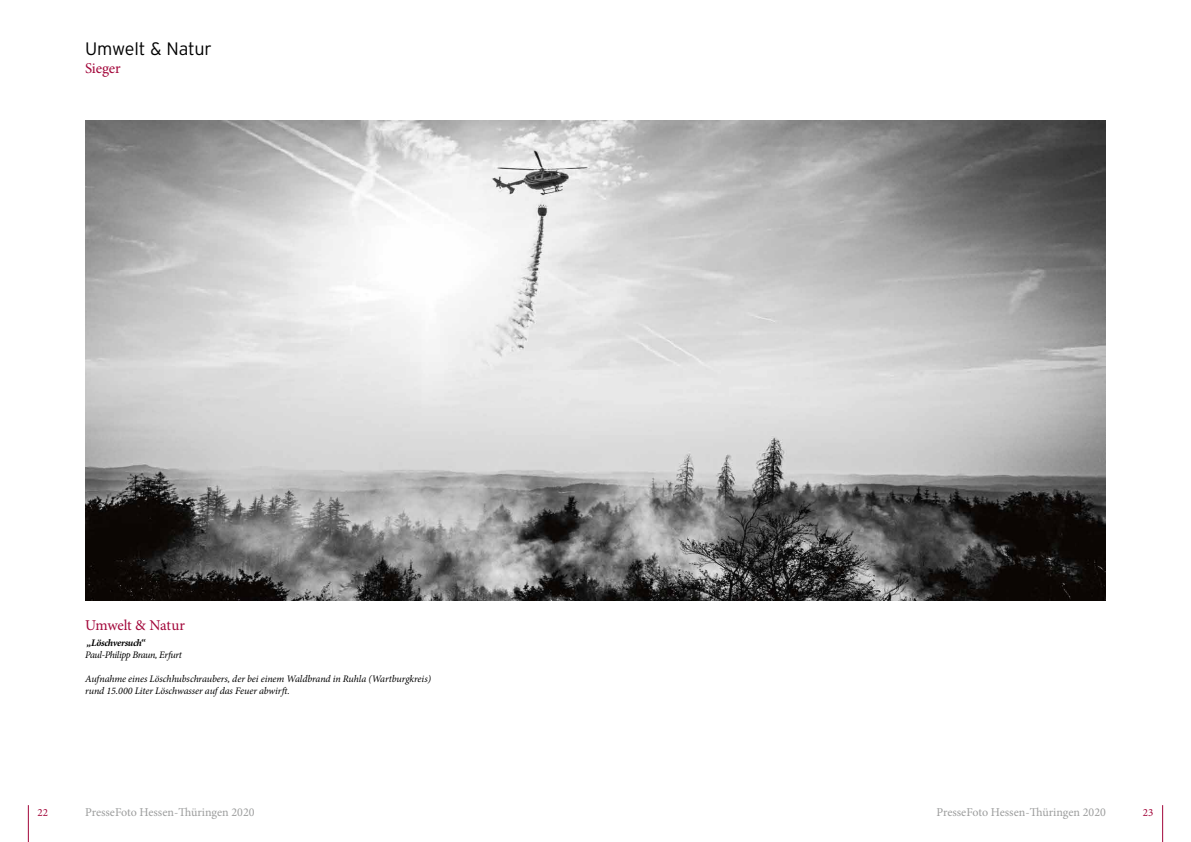
<style>
.page{position:relative;width:1191px;height:842px;background:#fff}
.page>*{position:absolute;margin:0;border:0;box-sizing:border-box;transform-origin:0 0}
.t1{font:300 18px "Interstate";letter-spacing:-.01em;color:#000}
.t2{font:15px "Minion Pro";letter-spacing:-.015em;color:#a20539}
.t3{font:12px "Minion Pro";color:#9c9d9d}
.t4{font:11px "Minion Pro";color:#a20539}
.t5{font:italic 10px/12px "Minion Pro";letter-spacing:-.01em;color:#000}
.t6{font:italic 10px "Minion Pro";letter-spacing:-.045em;color:#000}
.t7{font:italic 700 10px "Minion Pro";letter-spacing:-.025em;color:#000}
</style>
<div class="page">
<hr style="left:28px;top:805px;width:1px;height:37px;background:#a20539">
<hr style="left:1162px;top:805px;width:1px;height:37px;background:#a20539">
<img style="left:85px;top:120px;width:1021px;height:480px">
<h1 class="t1" style="left:85px;top:39px;width:128px">Umwelt &amp; Natur</h1>
<h2 class="t2" style="left:85px;top:58px;width:37px">Sieger</h2>
<h2 class="t2" style="left:85px;top:615px;width:101px">Umwelt &amp; Natur</h2>
<p class="t7" style="left:87px;top:636px;width:60px">„Löschversuch“</p>
<p class="t6" style="left:85px;top:648px;width:98px">Paul-Philipp Braun, Erfurt</p>
<p class="t5" style="left:85px;top:673px;width:347px">Aufnahme eines Löschhubschraubers, der bei einem Waldbrand in Ruhla (Wartburgkreis) rund 15.000 Liter Löschwasser auf das Feuer abwirft.</p>
<p class="t4" style="left:38px;top:805px;width:12px">22</p>
<p class="t3" style="left:85px;top:804px;width:171px">PresseFoto Hessen-Thüringen 2020</p>
<p class="t3" style="left:936px;top:804px;width:171px">PresseFoto Hessen-Thüringen 2020</p>
<p class="t4" style="left:1142px;top:805px;width:12px">23</p>
</div>
